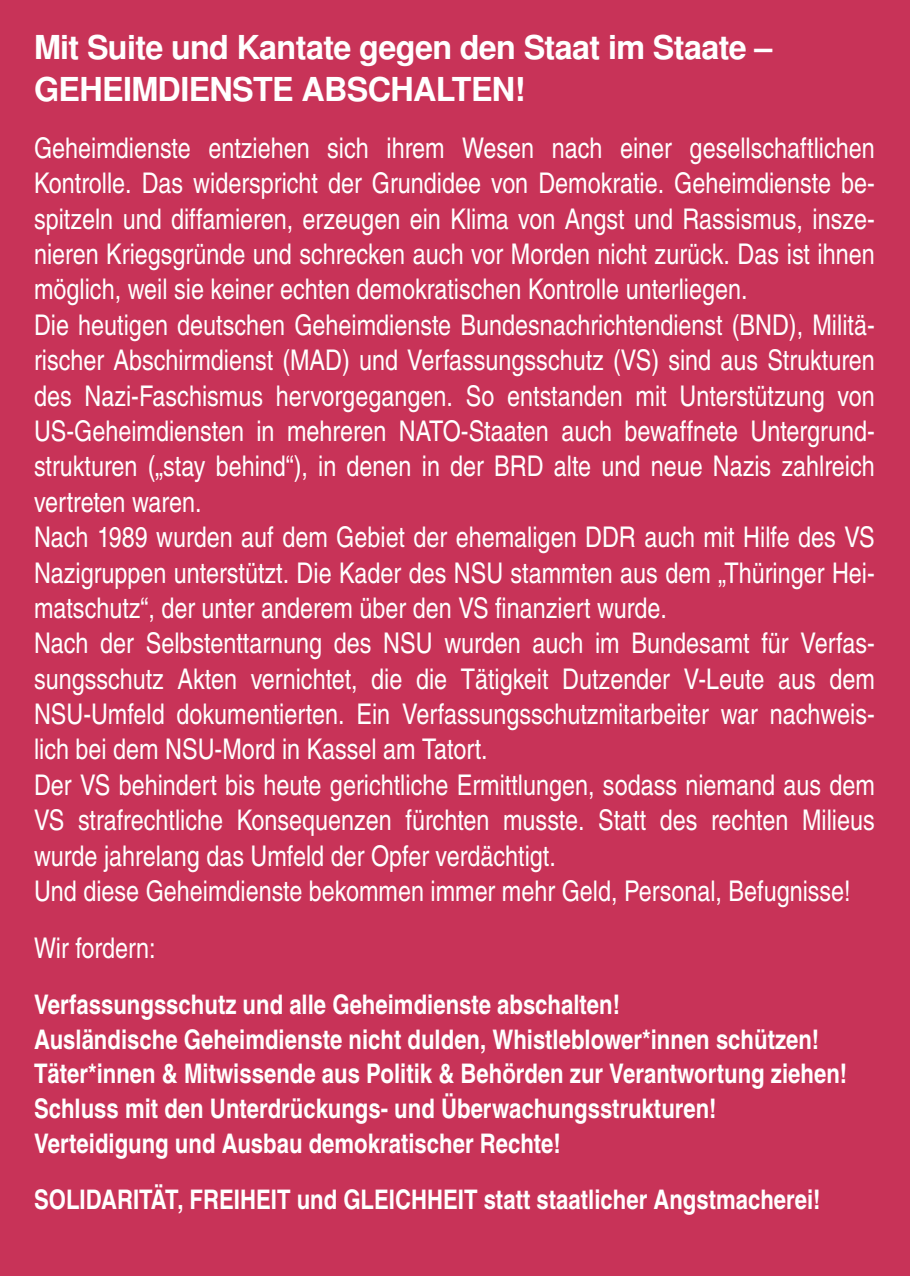
<style>
.page{position:relative;width:910px;height:1276px;background:#c83358}
.page>*{position:absolute;margin:0;border:0;box-sizing:border-box;transform-origin:0 0}
.t1{font:700 33px/42.3px "Nimbus San L";letter-spacing:-.02em;color:#fff}
.t2{font:condensed 28.5px/35.4px "Nimbus San L";color:#fff}
.t3{font:700 condensed 27px/34.5px "Nimbus San L";color:#fff}
</style>
<div class="page">
<p class="t1" style="left:34px;top:29px;width:740px">Mit Suite und Kantate gegen den Staat im Staate –<br>GEHEIMDIENSTE ABSCHALTEN!</p>
<p class="t2" style="left:34px;top:133px;width:842px">Geheimdienste entziehen sich ihrem Wesen nach einer gesellschaftlichen Kontrolle. Das widerspricht der Grundidee von Demokratie. Geheimdienste be&shy;spitzeln und diffamieren, erzeugen ein Klima von Angst und Rassismus, insze&shy;nieren Kriegsgründe und schrecken auch vor Morden nicht zurück. Das ist ihnen möglich, weil sie keiner echten demokratischen Kontrolle unterliegen.<br>Die heutigen deutschen Geheimdienste Bundesnachrichtendienst (BND), Militä&shy;rischer Abschirmdienst (MAD) und Verfassungsschutz (VS) sind aus Strukturen des Nazi-Faschismus hervorgegangen. So entstanden mit Unterstützung von US-Geheimdiensten in mehreren NATO-Staaten auch bewaffnete Untergrund&shy;strukturen („stay behind“), in denen in der BRD alte und neue Nazis zahlreich vertreten waren.<br>Nach 1989 wurden auf dem Gebiet der ehemaligen DDR auch mit Hilfe des VS Nazigruppen unterstützt. Die Kader des NSU stammten aus dem „Thüringer Hei&shy;matschutz“, der unter anderem über den VS finanziert wurde.<br>Nach der Selbstenttarnung des NSU wurden auch im Bundesamt für Verfas&shy;sungsschutz Akten vernichtet, die die Tätigkeit Dutzender V-Leute aus dem NSU-Umfeld dokumentierten. Ein Verfassungsschutzmitarbeiter war nachweis&shy;lich bei dem NSU-Mord in Kassel am Tatort.<br>Der VS behindert bis heute gerichtliche Ermittlungen, sodass niemand aus dem VS strafrechtliche Konsequenzen fürchten musste. Statt des rechten Milieus wurde jahrelang das Umfeld der Opfer verdächtigt.<br>Und diese Geheimdienste bekommen immer mehr Geld, Personal, Befugnisse!</p>
<p class="t2" style="left:34px;top:933px;width:123px">Wir fordern:</p>
<p class="t3" style="left:34px;top:990px;width:815px">Verfassungsschutz und alle Geheimdienste abschalten!<br>Ausländische Geheimdienste nicht dulden, Whistleblower*innen schützen!<br>Täter*innen &amp; Mitwissende aus Politik &amp; Behörden zur Verantwortung ziehen!<br>Schluss mit den Unterdrückungs- und Überwachungsstrukturen!<br>Verteidigung und Ausbau demokratischer Rechte!</p>
<p class="t3" style="left:34px;top:1184px;width:788px">SOLIDARITÄT, FREIHEIT und GLEICHHEIT statt staatlicher Angstmacherei!</p>
</div>
